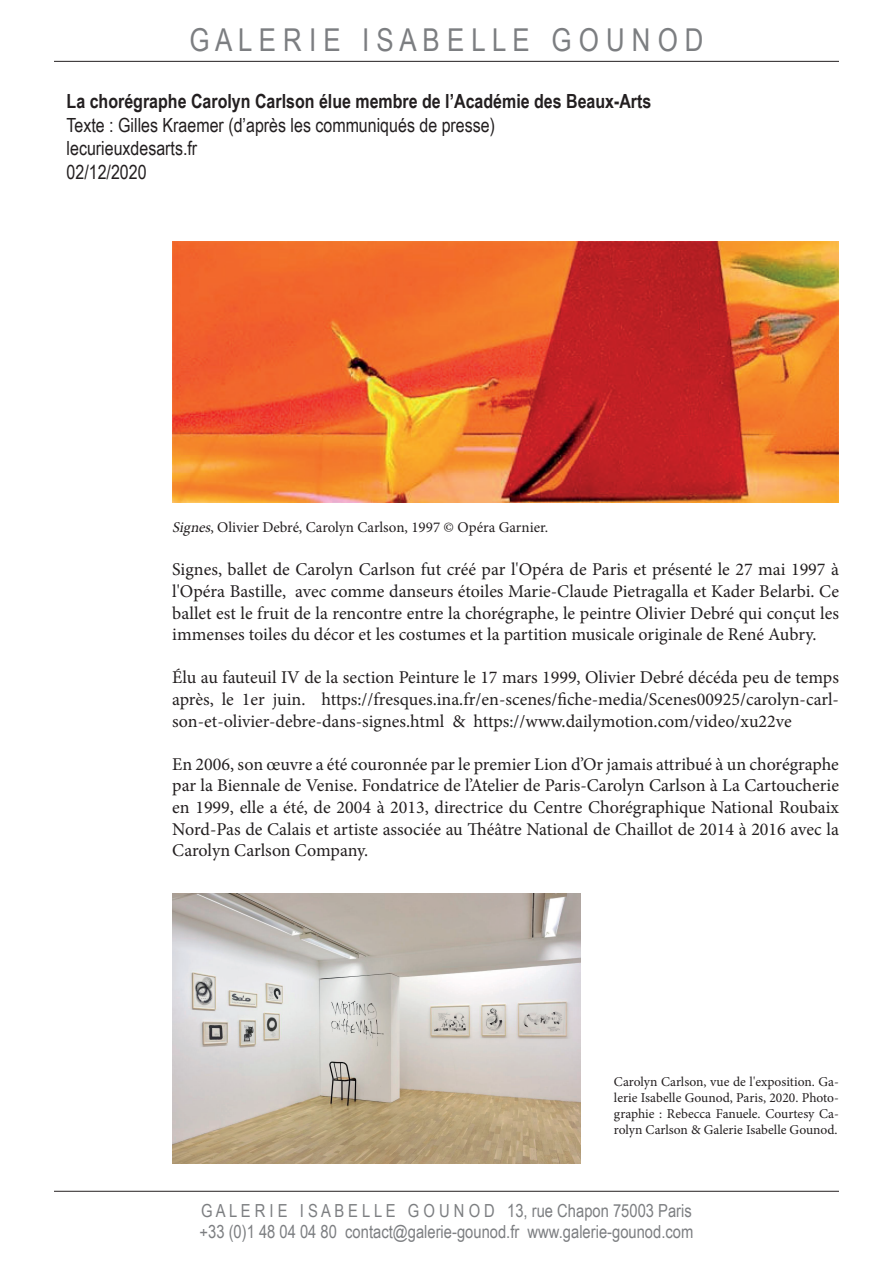
<style>
.page{position:relative;width:893px;height:1263px;background:#fff}
.page>*{position:absolute;margin:0;border:0;box-sizing:border-box;transform-origin:0 0}
.t1{font:31.5px "Arial Narrow";color:#7c7e81}
.t2{font:19.5px/23.4px "Arial Narrow";color:#231f20}
.t3{font:700 19.5px "Arial Narrow";color:#231f20}
.t4{font:18px/21.6px "Minion Pro";color:#231f20;text-align:justify}
.t5{font:18px/21.6px "Arial Narrow";color:#7c7e81}
.t6{font:15px "Minion Pro";color:#231f20}
.t7{font:13.5px/16.2px "Minion Pro";color:#231f20;text-align:justify}
.s1{font-style:italic}
</style>
<div class="page">
<hr style="left:54px;top:61px;width:785px;height:1px;background:#231f20">
<hr style="left:54px;top:1191px;width:785px;height:1px;background:#231f20">
<img style="left:172px;top:241px;width:667px;height:261px">
<img style="left:172px;top:893px;width:408px;height:270px">
<h1 class="t1" style="left:189px;top:16px;width:516px">G A L E R I E I S A B E L L E G O U N O D</h1>
<p class="t3" style="left:67px;top:87px;width:586px">La chorégraphe Carolyn Carlson élue membre de l’Académie des Beaux-Arts</p>
<p class="t2" style="left:67px;top:113px;width:430px">Texte : Gilles Kraemer (d’après les communiqués de presse) lecurieuxdesarts.fr<br>02/12/2020</p>
<p class="t6" style="left:172px;top:517px;width:378px"><span class="s1">Signes</span>, Olivier Debré, Carolyn Carlson, 1997 © Opéra Garnier.</p>
<p class="t4" style="left:172px;top:559px;width:668px">Signes, ballet de Carolyn Carlson fut créé par l'Opéra de Paris et présenté le 27 mai 1997 à l'Opéra Bastille, avec comme danseurs étoiles Marie-Claude Pietragalla et Kader Belarbi. Ce ballet est le fruit de la rencontre entre la chorégraphe, le peintre Olivier Debré qui conçut les immenses toiles du décor et les costumes et la partition musicale originale de René Aubry.</p>
<p class="t4" style="left:172px;top:667px;width:668px">Élu au fauteuil IV de la section Peinture le 17 mars 1999, Olivier Debré décéda peu de temps après, le 1er juin. https://fresques.ina.fr/en-scenes/fiche-media/Scenes00925/carolyn-carl&shy;son-et-olivier-debre-dans-signes.html &amp; https://www.dailymotion.com/video/xu22ve</p>
<p class="t4" style="left:172px;top:753px;width:668px">En 2006, son œuvre a été couronnée par le premier Lion d’Or jamais attribué à un chorégraphe par la Biennale de Venise. Fondatrice de l’Atelier de Paris-Carolyn Carlson à La Cartoucherie en 1999, elle a été, de 2004 à 2013, directrice du Centre Chorégraphique National Roubaix Nord-Pas de Calais et artiste associée au Théâtre National de Chaillot de 2014 à 2016 avec la Carolyn Carlson Company.</p>
<p class="t7" style="left:614px;top:1073px;width:227px">Carolyn Carlson, vue de l'exposition. Ga&shy;lerie Isabelle Gounod, Paris, 2020. Photo&shy;graphie : Rebecca Fanuele. Courtesy Ca&shy;rolyn Carlson &amp; Galerie Isabelle Gounod.</p>
<p class="t5" style="left:200px;top:1199px;width:495px">G A L E R I E I S A B E L L E G O U N O D 13, rue Chapon 75003 Paris +33 (0)1 48 04 04 80 contact@galerie-gounod.fr www.galerie-gounod.com</p>
</div>
